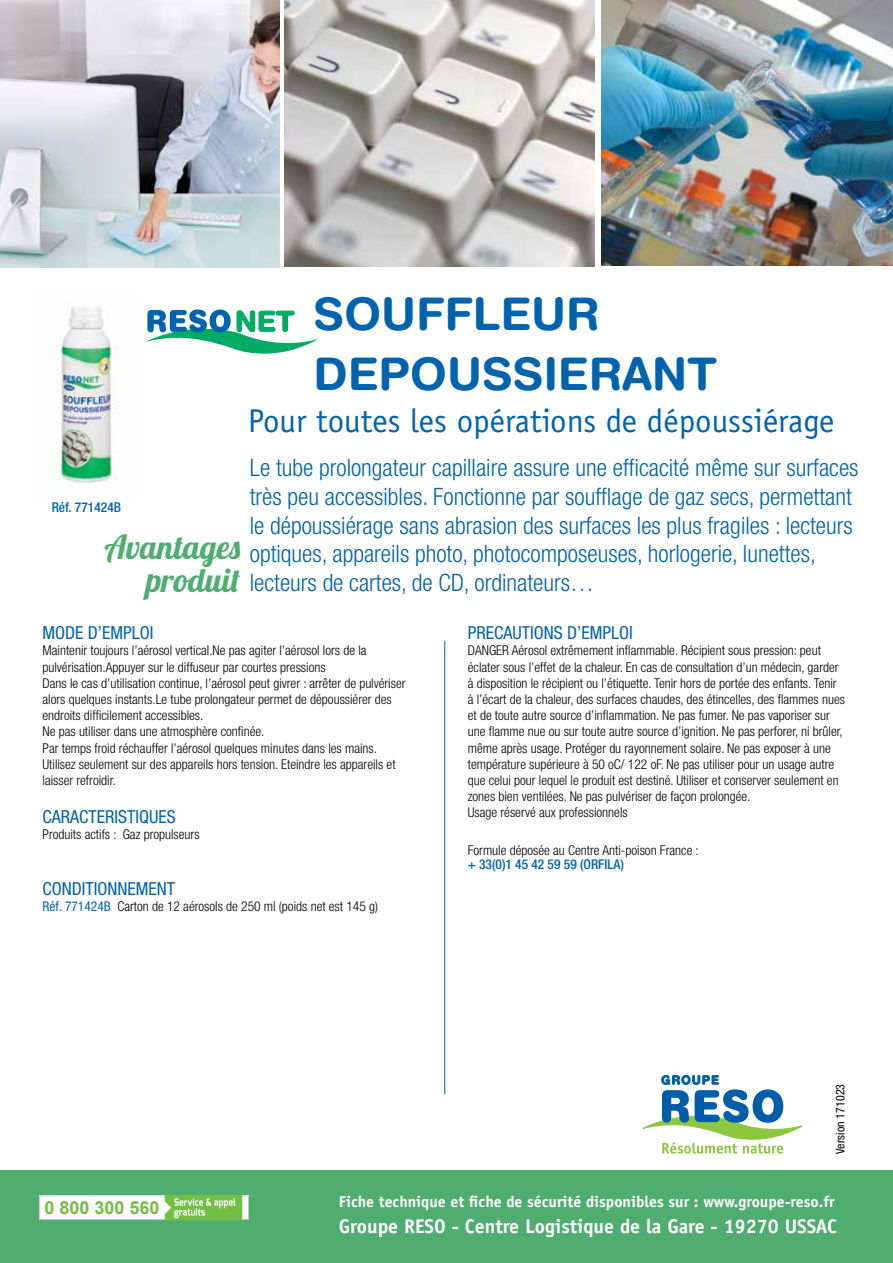
<style>
.page{position:relative;width:893px;height:1263px;background:#fff}
.page>*{position:absolute;margin:0;border:0;box-sizing:border-box;transform-origin:0 0}
.t1{font:700 45px/60px "Helvetica Rounded";color:#0063ad}
.t2{font:33px "Officina Sans";color:#0063ad}
.t3{font:33px/33px "Lobster 1.4";color:#4fad6f;text-align:right}
.t4{font:300 condensed 24px/28.8px "Helvetica Neue LT";color:#0063ad}
.t5{font:700 19.8px "Officina Sans";color:#fff}
.t6{font:condensed 18px "Helvetica Neue LT";color:#0063ad}
.t7{font:700 18px "Arial";color:#72bf44}
.t8{font:700 15.75px "Officina Sans";color:#fff}
.t9{font:300 condensed 13.5px/16.2px "Helvetica Neue LT";color:#000}
.t10{font:500 condensed 13.5px "Helvetica Neue";color:#0063ad}
.t11{font:condensed 12px "Helvetica Neue LT";color:#000}
.s1{font-weight:400;color:#0063ad}
</style>
<div class="page">
<svg style="left:146px;top:309px;width:172px;height:45px"></svg>
<div style="left:0;top:1170px;width:893px;height:93px;background:#4fad6f"></div>
<svg style="left:643px;top:1075px;width:160px;height:78px"></svg>
<hr style="left:444px;top:641px;width:1px;height:453px;background:#0063ad">
<img style="left:0;top:0;width:279px;height:268px">
<img style="left:285px;top:0;width:310px;height:267px">
<img style="left:601px;top:0;width:292px;height:266px">
<img style="left:49px;top:307px;width:68px;height:177px">
<svg style="left:39px;top:1195px;width:210px;height:25px;background:#d0e7c2"></svg>
<p class="t10" style="left:52px;top:499px;width:71px">Réf. 771424B</p>
<h2 class="t3" style="left:105px;top:530px;width:137px">Avantages produit</h2>
<h1 class="t1" style="left:314px;top:283px;width:405px">SOUFFLEUR<br>DEPOUSSIERANT</h1>
<h2 class="t2" style="left:248px;top:401px;width:588px">Pour toutes les opérations de dépoussiérage</h2>
<p class="t4" style="left:250px;top:453px;width:610px">Le tube prolongateur capillaire assure une efficacité même sur surfaces très peu accessibles. Fonctionne par soufflage de gaz secs, permettant le dépoussiérage sans abrasion des surfaces les plus fragiles : lecteurs optiques, appareils photo, photocomposeuses, horlogerie, lunettes, lecteurs de cartes, de CD, ordinateurs…</p>
<h3 class="t6" style="left:43px;top:622px;width:113px">MODE D’EMPLOI</h3>
<p class="t9" style="left:43px;top:642px;width:364px">Maintenir toujours l’aérosol vertical.Ne pas agiter l’aérosol lors de la pulvérisation.Appuyer sur le diffuseur par courtes pressions<br>Dans le cas d’utilisation continue, l’aérosol peut givrer : arrêter de pulvériser alors quelques instants.Le tube prolongateur permet de dépoussiérer des endroits difficilement accessibles.<br>Ne pas utiliser dans une atmosphère confinée.<br>Par temps froid réchauffer l’aérosol quelques minutes dans les mains.<br>Utilisez seulement sur des appareils hors tension. Eteindre les appareils et laisser refroidir.</p>
<h3 class="t6" style="left:43px;top:806px;width:135px">CARACTERISTIQUES</h3>
<p class="t9" style="left:43px;top:826px;width:159px">Produits actifs : Gaz propulseurs</p>
<h3 class="t6" style="left:43px;top:878px;width:134px">CONDITIONNEMENT</h3>
<p class="t9" style="left:43px;top:898px;width:337px"><span class="s1">Réf. 771424B</span> Carton de 12 aérosols de 250 ml (poids net est 145 g)</p>
<h3 class="t6" style="left:468px;top:622px;width:167px">PRECAUTIONS D’EMPLOI</h3>
<p class="t9" style="left:468px;top:642px;width:379px">DANGER Aérosol extrêmement inflammable. Récipient sous pression: peut éclater sous l’effet de la chaleur. En cas de consultation d’un médecin, garder à disposition le récipient ou l’étiquette. Tenir hors de portée des enfants. Tenir à l’écart de la chaleur, des surfaces chaudes, des étincelles, des flammes nues et de toute autre source d’inflammation. Ne pas fumer. Ne pas vaporiser sur une flamme nue ou sur toute autre source d’ignition. Ne pas perforer, ni brûler, même après usage. Protéger du rayonnement solaire. Ne pas exposer à une température supérieure à 50 oC/ 122 oF. Ne pas utiliser pour un usage autre que celui pour lequel le produit est destiné. Utiliser et conserver seulement en zones bien ventilées. Ne pas pulvériser de façon prolongée.<br>Usage réservé aux professionnels</p>
<p class="t9" style="left:468px;top:842px;width:233px">Formule déposée au Centre Anti-poison France :</p>
<p class="t10" style="left:468px;top:856px;width:158px">+ 33(0)1 45 42 59 59 (ORFILA)</p>
<p class="t11" style="left:833px;top:1154px;width:71px;rotate:-90deg">Version 171023</p>
<h3 class="t7" style="left:44px;top:1196px;width:117px">0 800 300 560</h3>
<p class="t8" style="left:339px;top:1192px;width:497px">Fiche technique et fiche de sécurité disponibles sur : www.groupe-reso.fr</p>
<h3 class="t5" style="left:339px;top:1214px;width:500px">Groupe RESO - Centre Logistique de la Gare - 19270 USSAC</h3>
</div>
